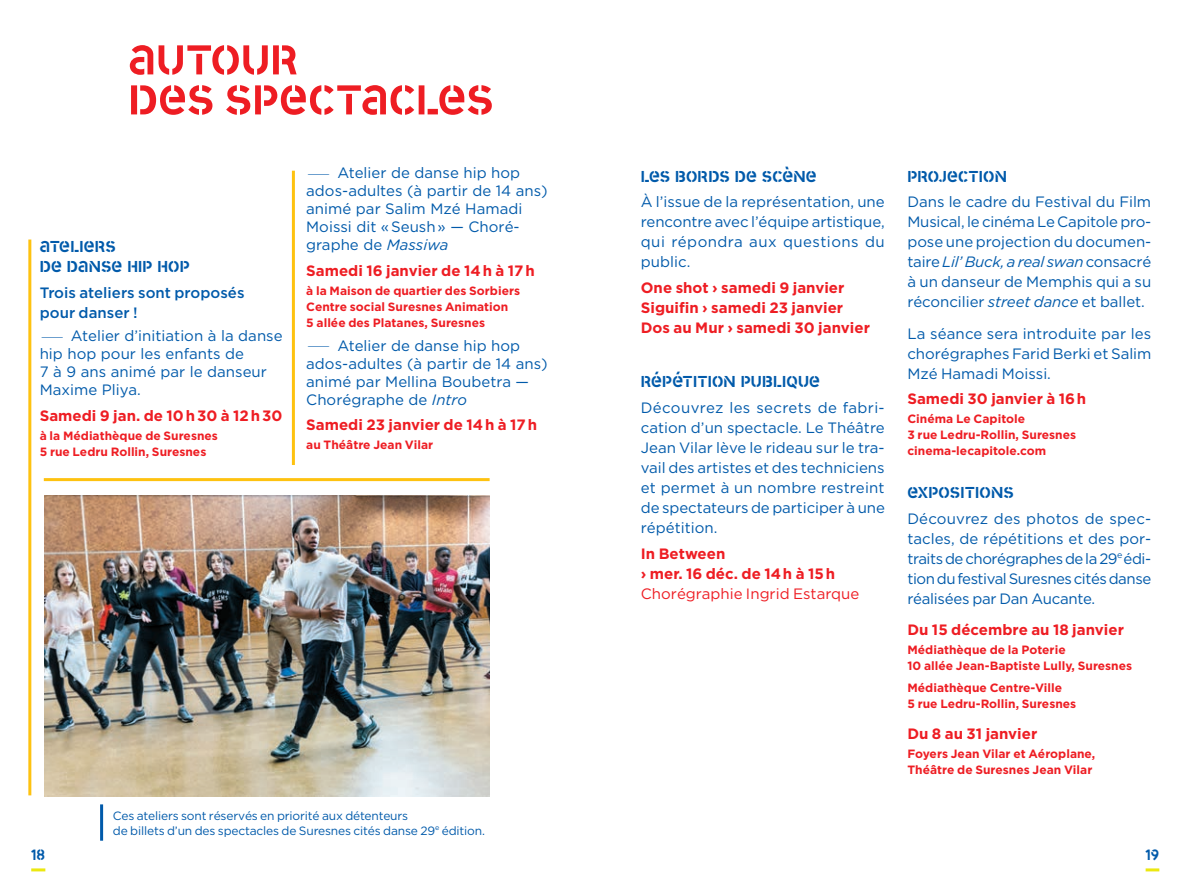
<style>
.page{position:relative;width:1191px;height:896px;background:#fff}
.page>*{position:absolute;margin:0;border:0;box-sizing:border-box;transform-origin:0 0}
._01_TITRE{font:50px/40px "Designal Stencil";letter-spacing:.01em;color:#ee1d23}
._02_SOUS-TITRE_MES_a{font:19px "Designal Stencil";letter-spacing:.01em;color:#015aaa}
._03_TEXTE{font:19px/20px "Designal Stencil";letter-spacing:.01em;color:#015aaa}
.t1{font:16px "Designal Stencil";color:#015aaa}
._03_TEXTE-2{font:15px/20px "Gotham HTF";color:#015aaa;text-align:justify}
._03_TEXTE-3{font:700 15px/20px "Gotham HTF";color:#ee1d23}
._03_TEXTE-4{font:500 15px/20px "Gotham HTF";color:#015aaa}
._03_TEXTE-5{font:700 12px/16px "Gotham HTF";color:#ee1d23}
._03_TEXTE-6{font:12px/15px "Gotham HTF";letter-spacing:-.015em;color:#015aaa}
.s1{font-weight:100;font-size:28px}
.s2{font-style:italic}
.s3{font-weight:400}
</style>
<div class="page">
<hr style="left:31px;top:868px;width:14px;height:3px;background:#ece810">
<hr style="left:1145px;top:868px;width:14px;height:3px;background:#ece810">
<img style="left:44px;top:496px;width:445px;height:301px">
<hr style="left:100px;top:804px;width:3px;height:36px;background:#015aaa">
<hr style="left:44px;top:478px;width:445px;height:3px;background:#fec210">
<hr style="left:292px;top:171px;width:3px;height:294px;background:#fec210">
<hr style="left:28px;top:239px;width:3px;height:556px;background:#fec210">
<p class="_01_TITRE" style="left:129px;top:40px;width:366px">AUTOUR<br>DES SPECTACLES</p>
<p class="_03_TEXTE" style="left:40px;top:236px;width:151px">ATELIERS<br>DE DANSE HIP HOP</p>
<p class="_03_TEXTE-4" style="left:40px;top:282px;width:206px">Trois ateliers sont proposés pour danser !</p>
<p class="_03_TEXTE-2" style="left:40px;top:327px;width:244px;line-height:18px;text-align:left"><span class="s1">—</span> Atelier d’initiation à la danse hip hop pour les enfants de<br>7 à 9 ans animé par le danseur<br>Maxime Pliya.</p>
<p class="_03_TEXTE-3" style="left:40px;top:405px;width:244px">Samedi 9 jan. de 10h30 à 12h30</p>
<p class="_03_TEXTE-5" style="left:40px;top:427px;width:180px">à la Médiathèque de Suresnes<br>5 rue Ledru Rollin, Suresnes</p>
<p class="_03_TEXTE-2" style="left:306px;top:164px;width:243px;line-height:18px;text-align:left"><span class="s1">—</span> Atelier de danse hip hop ados-adultes (à partir de 14 ans) animé par Salim Mzé Hamadi<br>Moissi dit «Seush» — Choré&shy;graphe de <span class="s2">Massiwa</span></p>
<p class="_03_TEXTE-3" style="left:306px;top:260px;width:230px">Samedi 16 janvier de 14h à 17h</p>
<p class="_03_TEXTE-5" style="left:306px;top:282px;width:215px">à la Maison de quartier des Sorbiers<br>Centre social Suresnes Animation<br>5 allée des Platanes, Suresnes</p>
<p class="_03_TEXTE-2" style="left:306px;top:336px;width:243px;line-height:18px;text-align:left"><span class="s1">—</span> Atelier de danse hip hop ados-adultes (à partir de 14 ans) animé par Mellina Boubetra —<br>Chorégraphe de <span class="s2">Intro</span></p>
<p class="_03_TEXTE-3" style="left:306px;top:415px;width:232px">Samedi 23 janvier de 14h à 17h</p>
<p class="_03_TEXTE-5" style="left:306px;top:437px;width:128px">au Théâtre Jean Vilar</p>
<p class="_03_TEXTE-6" style="left:113px;top:808px;width:373px">Ces ateliers sont réservés en priorité aux détenteurs<br>de billets d’un des spectacles de Suresnes cités danse 29<sup>e</sup> édition.</p>
<p class="_02_SOUS-TITRE_MES_a" style="left:641px;top:166px;width:177px">LES BORDS DE SCÈNE</p>
<p class="_03_TEXTE-2" style="left:641px;top:192px;width:245px">À l’issue de la représentation, une rencontre avec l’équipe artistique, qui répondra aux questions du public.</p>
<p class="_03_TEXTE-3" style="left:641px;top:277px;width:231px">One shot › samedi 9 janvier<br>Siguifin › samedi 23 janvier<br>Dos au Mur › samedi 30 janvier</p>
<p class="_02_SOUS-TITRE_MES_a" style="left:641px;top:371px;width:181px">RÉPÉTITION PUBLIQUE</p>
<p class="_03_TEXTE-2" style="left:641px;top:397px;width:245px">Découvrez les secrets de fabri&shy;cation d’un spectacle. Le Théâtre Jean Vilar lève le rideau sur le tra&shy;vail des artistes et des techniciens et permet à un nombre restreint de spectateurs de participer à une répétition.</p>
<p class="_03_TEXTE-3" style="left:641px;top:543px;width:220px">In Between<br>› mer. 16 déc. de 14h à 15h<br><span class="s3">Chorégraphie Ingrid Estarque</span></p>
<p class="_02_SOUS-TITRE_MES_a" style="left:907px;top:166px;width:101px">PROJECTION</p>
<p class="_03_TEXTE-2" style="left:907px;top:192px;width:245px">Dans le cadre du Festival du Film Musical, le cinéma Le Capitole pro&shy;pose une projection du documen&shy;taire <span class="s2">Lil’ Buck, a real swan</span> consacré à un danseur de Memphis qui a su réconcilier <span class="s2">street dance</span> et ballet.</p>
<p class="_03_TEXTE-2" style="left:907px;top:323px;width:245px">La séance sera introduite par les chorégraphes Farid Berki et Salim Mzé Hamadi Moissi.</p>
<p class="_03_TEXTE-3" style="left:907px;top:389px;width:180px">Samedi 30 janvier à 16h</p>
<p class="_03_TEXTE-5" style="left:907px;top:411px;width:170px">Cinéma Le Capitole<br>3 rue Ledru-Rollin, Suresnes cinema-lecapitole.com</p>
<p class="_02_SOUS-TITRE_MES_a" style="left:907px;top:482px;width:108px">EXPOSITIONS</p>
<p class="_03_TEXTE-2" style="left:907px;top:508px;width:245px">Découvrez des photos de spec&shy;tacles, de répétitions et des por&shy;traits de chorégraphes de la 29<sup>e</sup>édi&shy;tion du festival Suresnes cités danse réalisées par Dan Aucante.</p>
<p class="_03_TEXTE-3" style="left:907px;top:619px;width:218px">Du 15 décembre au 18 janvier</p>
<p class="_03_TEXTE-5" style="left:907px;top:641px;width:226px">Médiathèque de la Poterie<br>10 allée Jean-Baptiste Lully, Suresnes</p>
<p class="_03_TEXTE-5" style="left:907px;top:679px;width:170px">Médiathèque Centre-Ville<br>5 rue Ledru-Rollin, Suresnes</p>
<p class="_03_TEXTE-3" style="left:907px;top:723px;width:131px">Du 8 au 31 janvier</p>
<p class="_03_TEXTE-5" style="left:907px;top:745px;width:189px">Foyers Jean Vilar et Aéroplane,<br>Théâtre de Suresnes Jean Vilar</p>
<p class="t1" style="left:31px;top:846px;width:16px">18</p>
<p class="t1" style="left:1145px;top:846px;width:15px">19</p>
</div>
